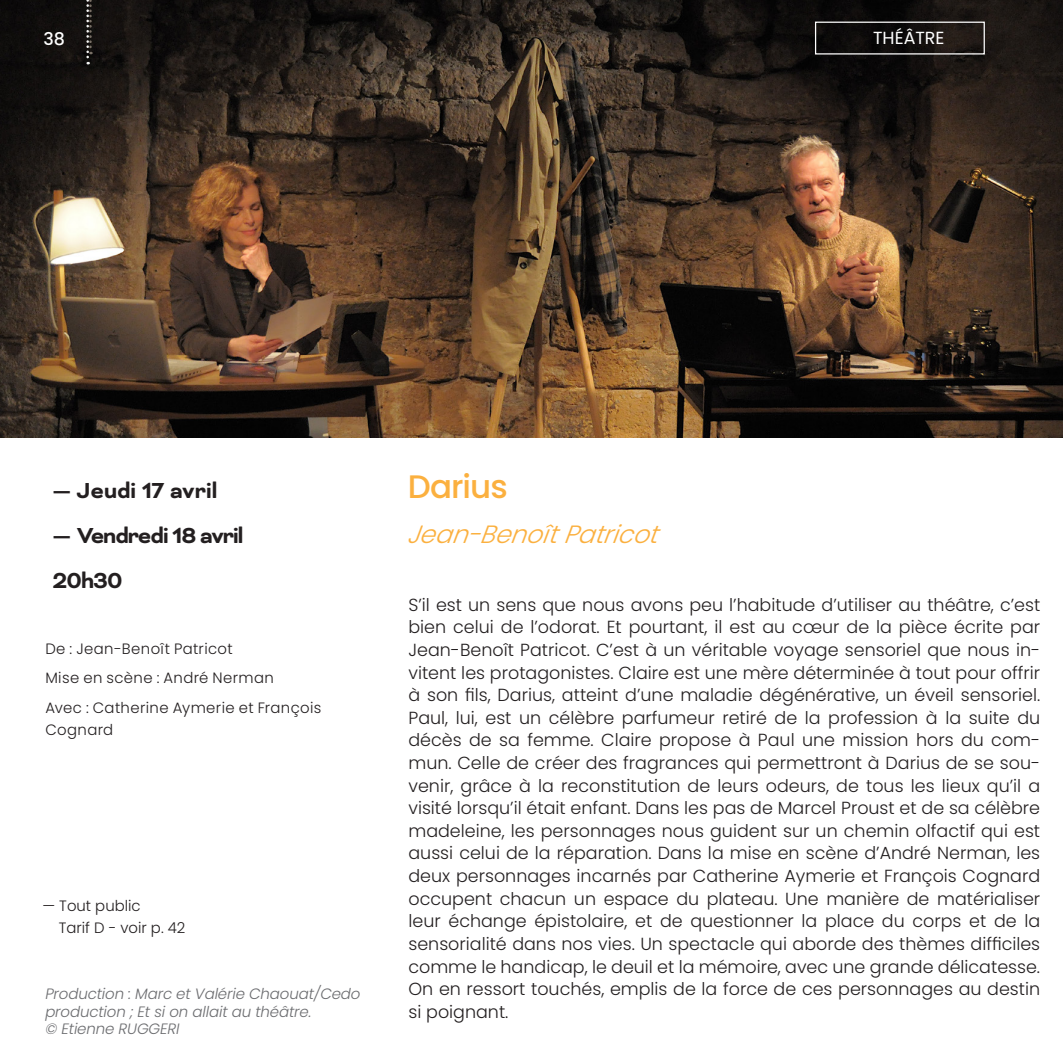
<style>
.page{position:relative;width:1063px;height:1063px;background:#fff}
.page>*{position:absolute;margin:0;border:0;box-sizing:border-box;transform-origin:0 0}
.titre{font:500 32.5px "Poppins";letter-spacing:-.03em;color:#fbb03f}
.DATE{font:700 25px "Bicyclette";letter-spacing:-.04em;color:#231f20}
.titre-2{font:italic 300 25px "Poppins";color:#fbb03f}
.DATE-2{font:700 25px "Bicyclette";color:#231f20}
.TEXTE{font:300 17.5px/22.5px "Poppins";color:#231f20;text-align:justify}
.t1{font:17.5px "Poppins";color:#fff}
.DATE-3{font:500 17.5px "Poppins";color:#fff}
.TEXTE-2{font:italic 300 15px/17.5px "Poppins";letter-spacing:-.01em;color:#6c6d70}
.TEXTE-3{font:300 15px/22.5px "Poppins";letter-spacing:.025em;color:#231f20}
.TEXTE-4{font:300 15px/22.5px "Poppins";color:#231f20}
</style>
<div class="page">
<img style="left:0;top:0;width:1062px;height:438px">
<hr style="left:1062px;top:0;width:1px;height:438px;background:#231f20">
<div style="left:815px;top:22px;width:170px;height:33px;border:1px solid #fff"></div>
<svg style="left:86px;top:0;width:6px;height:64px"></svg>
<p class="DATE-3" style="left:44px;top:29px;width:23px">38</p>
<p class="t1" style="left:873px;top:28px;width:73px">THÉÂTRE</p>
<p class="DATE-2" style="left:52px;top:475px;width:166px">— Jeudi 17 avril</p>
<p class="DATE" style="left:52px;top:521px;width:193px">— Vendredi 18 avril</p>
<p class="DATE" style="left:52px;top:566px;width:72px">20h30</p>
<p class="TEXTE-3" style="left:45px;top:637px;width:189px">De : Jean-Benoît Patricot</p>
<p class="TEXTE-3" style="left:45px;top:667px;width:230px">Mise en scène : André Nerman</p>
<p class="TEXTE-3" style="left:45px;top:696px;width:278px">Avec : Catherine Aymerie et François<br>Cognard</p>
<p class="TEXTE-4" style="left:59px;top:894px;width:128px;text-indent:-16px">— Tout public<br>Tarif D - voir p. 42</p>
<p class="TEXTE-2" style="left:45px;top:985px;width:317px">Production : Marc et Valérie Chaouat/Cedo production ; Et si on allait au théâtre.</p>
<p class="TEXTE-2" style="left:45px;top:1020px;width:136px">© Etienne RUGGERI</p>
<p class="titre" style="left:408px;top:467px;width:102px">Darius</p>
<p class="titre-2" style="left:408px;top:520px;width:260px">Jean-BenoîtPatricot</p>
<p class="TEXTE" style="left:408px;top:593px;width:633px">S’il est un sens que nous avons peu l’habitude d’utiliser au théâtre, c’est bien celui de l’odorat. Et pourtant, il est au cœur de la pièce écrite par Jean-Benoît Patricot. C’est à un véritable voyage sensoriel que nous in&shy;vitent les protagonistes. Claire est une mère déterminée à tout pour offrir à son fils, Darius, atteint d’une maladie dégénérative, un éveil sensoriel.<br>Paul, lui, est un célèbre parfumeur retiré de la profession à la suite du décès de sa femme. Claire propose à Paul une mission hors du com&shy;mun. Celle de créer des fragrances qui permettront à Darius de se sou&shy;venir, grâce à la reconstitution de leurs odeurs, de tous les lieux qu’il a visité lorsqu’il était enfant. Dans les pas de Marcel Proust et de sa célèbre madeleine, les personnages nous guident sur un chemin olfactif qui est aussi celui de la réparation. Dans la mise en scène d’André Nerman, les deux personnages incarnés par Catherine Aymerie et François Cognard occupent chacun un espace du plateau. Une manière de matérialiser leur échange épistolaire, et de questionner la place du corps et de la sensorialité dans nos vies. Un spectacle qui aborde des thèmes difficiles comme le handicap, le deuil et la mémoire, avec une grande délicatesse.<br>On en ressort touchés, emplis de la force de ces personnages au destin si poignant.</p>
</div>
